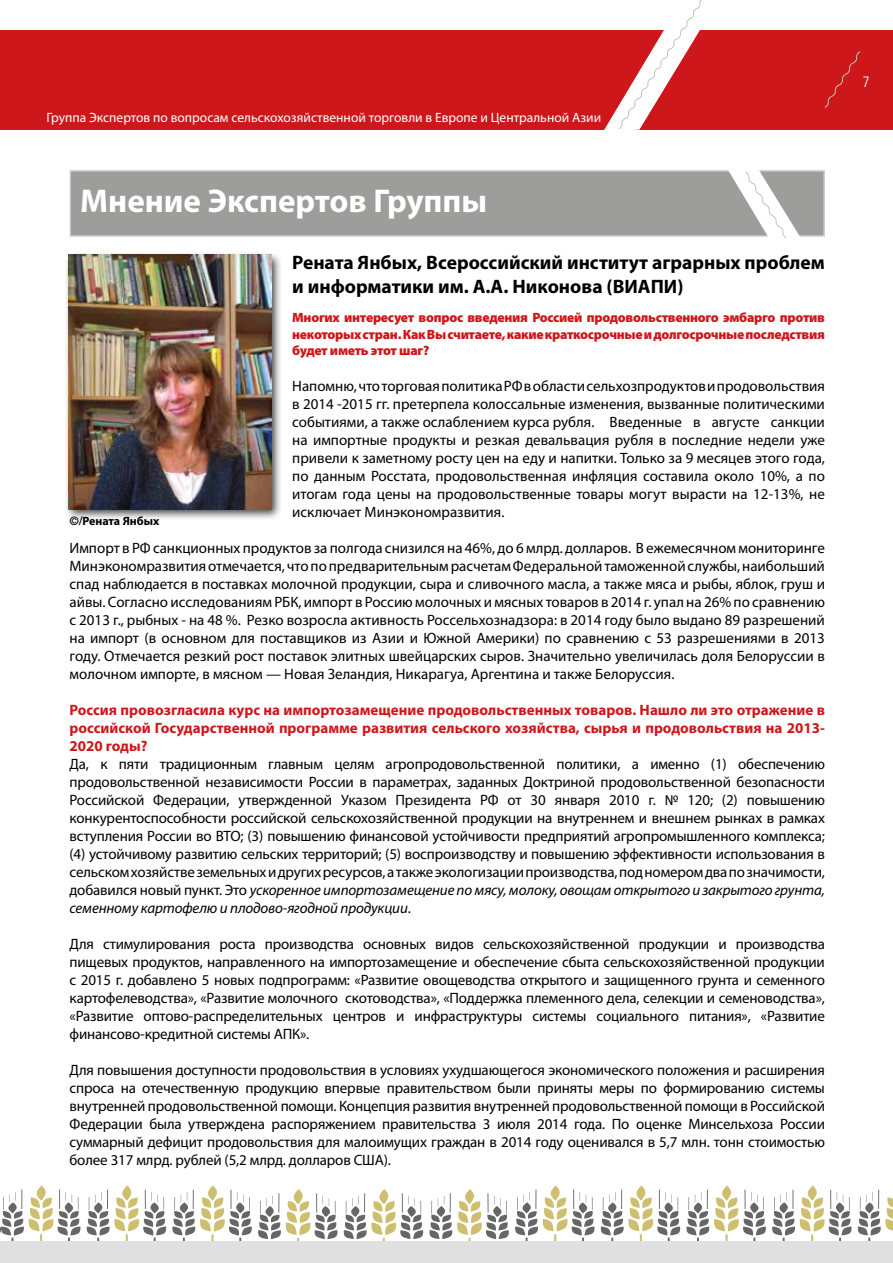
<style>
.page{position:relative;width:893px;height:1263px;background:#fff}
.page>*{position:absolute;margin:0;border:0;box-sizing:border-box;transform-origin:0 0}
.t1{font:700 33px "Myriad Pro";color:#fff}
.t2{font:700 19.5px/23.4px "Myriad Pro";color:#000}
.t3{font:15px/18px "Myriad Pro";letter-spacing:-.01em;color:#000;text-align:justify}
.t4{font:700 15px/18px "Myriad Pro";color:#cd171a;text-align:justify}
.t5{font:300 condensed 15px "Frutiger LT Std";color:#fff}
.t6{font:900 13.5px/16.2px "Myriad Pro";letter-spacing:-.02em;color:#cd171a;text-align:justify}
.t7{font:13.5px "Myriad Pro";color:#fff}
.t8{font:700 12px "Myriad Pro";color:#000}
.s1{font-style:italic}
.s2{font-family:"Frutiger LT Std";font-weight:400}
</style>
<div class="page">
<div style="left:0;top:30px;width:893px;height:100px;background:#cd171a"></div>
<svg style="left:604px;top:0;width:98px;height:130px"></svg>
<svg style="left:824px;top:51px;width:37px;height:57px"></svg>
<svg style="left:0;top:1185px;width:893px;height:57px"></svg>
<div style="left:0;top:1242px;width:893px;height:21px;background:#e0e0e0"></div>
<div style="left:70px;top:170px;width:755px;height:67px;background:#9d9d9c;border:2px solid #d0d0d0"></div>
<svg style="left:723px;top:170px;width:85px;height:68px"></svg>
<div style="left:64px;top:251px;width:218px;height:270px;background:#000;opacity:.75"></div>
<img style="left:68px;top:255px;width:203px;height:255px">
<p class="t7" style="left:46px;top:109px;width:556px">Группa Экспертов по вопросам сельскохозяйственной торговли в Европе и Центральной Азии</p>
<h1 class="t1" style="left:80px;top:179px;width:408px">Мнение Экспертов Группы</h1>
<h2 class="t2" style="left:292px;top:250px;width:534px">Рената Янбых, Всероссийский институт аграрных проблем и информатики им. А.А. Никонова (ВИАПИ)</h2>
<p class="t6" style="left:292px;top:310px;width:534px">Многих интересует вопрос введения Россией продовольственного эмбарго против некоторых стран. Как Вы считаете, какие краткосрочные и долгосрочные последствия будет иметь этот шаг?</p>
<p class="t3" style="left:292px;top:377px;width:534px">Напомню, что торговая политика РФ в области сельхозпродуктов и продовольствия в 2014 -2015 гг. претерпела колоссальные изменения, вызванные политическими событиями, а также ослаблением курса рубля. Введенные в августе санкции на импортные продукты и резкая девальвация рубля в последние недели уже привели к заметному росту цен на еду и напитки. Только за 9 месяцев этого года, по данным Росстата, продовольственная инфляция составила около 10%, а по итогам года цены на продовольственные товары могут вырасти на 12-13%, не исключает Минэкономразвития.</p>
<p class="t3" style="left:70px;top:539px;width:757px">Импорт в РФ санкционных продуктов за полгода снизился на 46%, до 6 млрд. долларов. В ежемесячном мониторинге Минэкономразвития отмечается, что по предварительным расчетам Федеральной таможенной службы, наибольший спад наблюдается в поставках молочной продукции, сыра и сливочного масла, а также мяса и рыбы, яблок, груш и айвы. Согласно исследованиям РБК, импорт в Россию молочных и мясных товаров в 2014 г. упал на 26% по сравнению с 2013 г., рыбных - на 48 %. Резко возросла активность Россельхознадзора: в 2014 году было выдано 89 разрешений на импорт (в основном для поставщиков из Азии и Южной Америки) по сравнению с 53 разрешениями в 2013 году. Отмечается резкий рост поставок элитных швейцарских сыров. Значительно увеличилась доля Белоруссии в молочном импорте, в мясном — Новая Зеландия, Никарагуа, Аргентина и также Белоруссия.</p>
<p class="t4" style="left:70px;top:700px;width:757px">Россия провозгласила курс на импортозамещение продовольственных товаров. Нашло ли это отражение в российской Государственной программе развития сельского хозяйства, сырья и продовольствия на 2013- 2020 годы?</p>
<p class="t3" style="left:70px;top:755px;width:757px">Да, к пяти традиционным главным целям агропродовольственной политики, а именно (1) обеспечению продовольственной независимости России в параметрах, заданных Доктриной продовольственной безопасности Российской Федерации, утвержденной Указом Президента РФ от 30 января 2010 г. № 120; (2) повышению конкурентоспособности российской сельскохозяйственной продукции на внутреннем и внешнем рынках в рамках вступления России во ВТО; (3) повышению финансовой устойчивости предприятий агропромышленного комплекса; (4) устойчивому развитию сельских территорий; (5) воспроизводству и повышению эффективности использования в сельском хозяйстве земельных и других ресурсов, а также экологизации производства, под номером два по значимости, добавился новый пункт. Это <span class="s1">ускоренное импортозамещение по мясу, молоку, овощам открытого и закрытого грунта, семенному картофелю и плодово-ягодной продукции</span>.</p>
<p class="t3" style="left:70px;top:935px;width:757px">Для стимулирования роста производства основных видов сельскохозяйственной продукции и производства пищевых продуктов, направленного на импортозамещение и обеспечение сбыта сельскохозяйственной продукции с 2015 г. добавлено 5 новых подпрограмм: «Развитие овощеводства открытого и защищенного грунта и семенного картофелеводства», «Развитие молочного скотоводства», «Поддержка племенного дела, селекции и семеноводства», «Развитие оптово-распределительных центров и инфраструктуры системы социального питания», «Развитие финансово-кредитной системы АПК».</p>
<p class="t3" style="left:70px;top:1061px;width:757px">Для повышения доступности продовольствия в условиях ухудшающегося экономического положения и расширения спроса на отечественную продукцию впервые правительством были приняты меры по формированию системы внутренней продовольственной помощи. Концепция развития внутренней продовольственной помощи в Российской Федерации была утверждена распоряжением правительства 3 июля 2014 года. По оценке Минсельхоза России суммарный дефицит продовольствия для малоимущих граждан в 2014 году оценивался в 5,7 млн. тонн стоимостью более 317 млрд. рублей (5,2 млрд. долларов США).</p>
<p class="t8" style="left:70px;top:513px;width:91px"><span class="s2">©/</span>Рената Янбых</p>
<p class="t5" style="left:862px;top:73px;width:9px">7</p>
</div>
